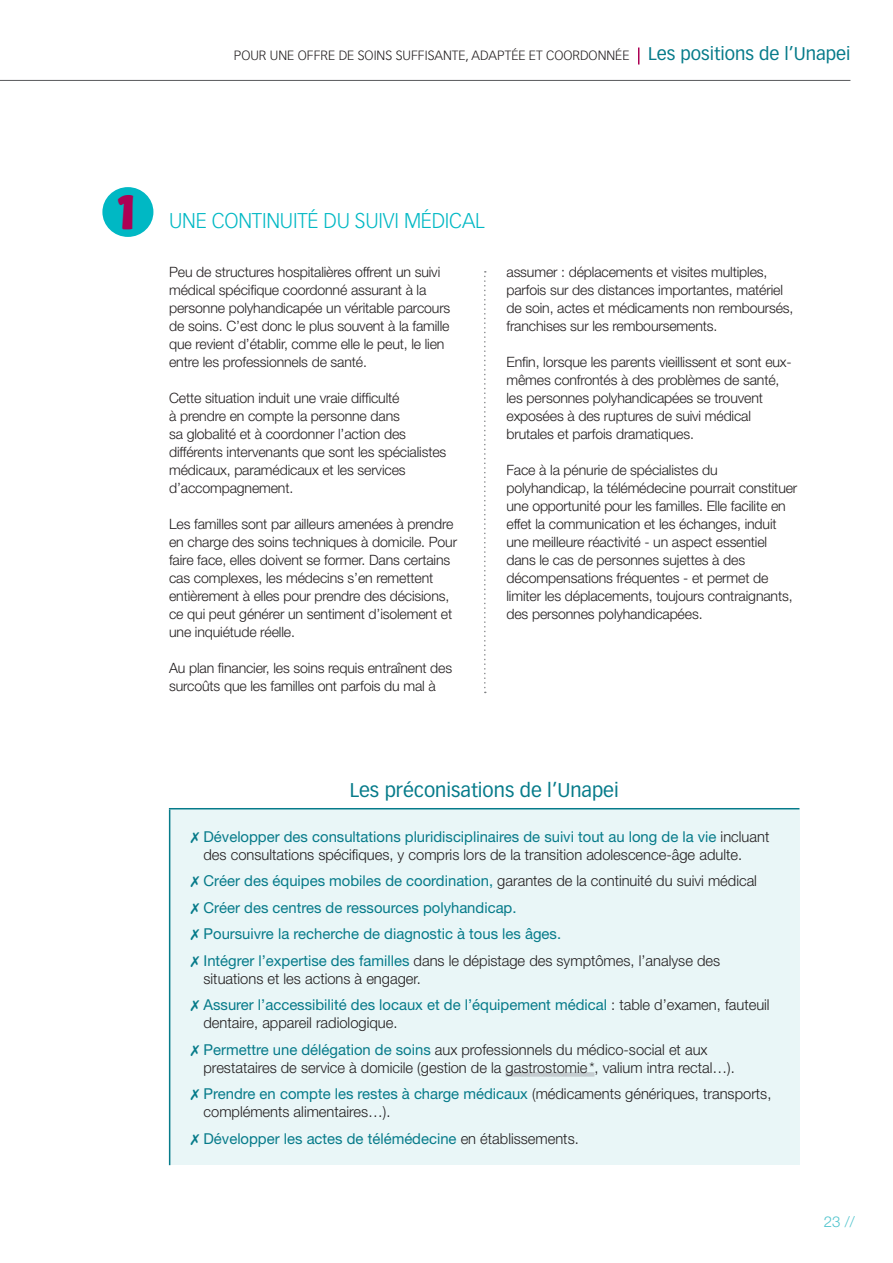
<style>
.page{position:relative;width:893px;height:1263px;background:#fff}
.page>*{position:absolute;margin:0;border:0;box-sizing:border-box;transform-origin:0 0}
.t1{font:45px "Good Girl";color:#ac0154}
.t2{font:300 21px "Vectora LH";letter-spacing:-.01em;color:#00b8c4}
.t3{font:19.5px "Vectora LH";color:#067b8a}
.t4{font:300 15px/26.5px "Helvetica Neue";color:#231f20}
.t5{font:15px/26.5px "Helvetica Neue";color:#067b8a}
.t6{font:300 15px "Helvetica Neue";color:#50c4cd}
.t7{font:300 14.25px/18px "Helvetica Neue";letter-spacing:-.01em;color:#231f20}
.t8{font:300 13.2px "Vectora LH";color:#231f20}
.s1{font-weight:400;font-size:18px;color:#067b8a}
.s2{font-weight:400;color:#067b8a}
.s3{font-weight:300;color:#231f20}
</style>
<div class="page">
<hr style="left:0;top:80px;width:850px;height:1px;background:#57585a">
<svg style="left:638px;top:48px;width:1px;height:17px"></svg>
<div style="left:170px;top:809px;width:629px;height:356px;background:#e9f6f7"></div>
<hr style="left:169px;top:808px;width:630px;height:1px;background:#067b8a">
<hr style="left:169px;top:809px;width:1px;height:356px;background:#067b8a">
<div style="left:506px;top:1072px;width:88px;height:5px;background:#c5cdd1"></div>
<svg style="left:484px;top:271px;width:2px;height:422px"></svg>
<div style="left:102px;top:187px;width:51px;height:50px;background:#00b8c4;border-radius:50%"></div>
<p class="t8" style="left:234px;top:48px;width:618px">POUR UNE OFFRE DE SOINS SUFFISANTE, ADAPTÉE ET COORDONNÉE <span class="s1">Les positions de l’Unapei</span></p>
<h1 class="t1" style="left:118px;top:192px;width:17px">1</h1>
<h2 class="t2" style="left:169px;top:208px;width:317px">UNE CONTINUITÉ DU SUIVI MÉDICAL</h2>
<p class="t7" style="left:169px;top:263px;width:283px">Peu de structures hospitalières offrent un suivi médical spécifique coordonné assurant à la personne polyhandicapée un véritable parcours de soins. C’est donc le plus souvent à la famille que revient d’établir, comme elle le peut, le lien entre les professionnels de santé.</p>
<p class="t7" style="left:169px;top:389px;width:279px">Cette situation induit une vraie difficulté<br>à prendre en compte la personne dans<br>sa globalité et à coordonner l’action des différents intervenants que sont les spécialistes médicaux, paramédicaux et les services d’accompagnement.</p>
<p class="t7" style="left:169px;top:515px;width:290px">Les familles sont par ailleurs amenées à prendre en charge des soins techniques à domicile. Pour faire face, elles doivent se former. Dans certains cas complexes, les médecins s’en remettent entièrement à elles pour prendre des décisions, ce qui peut générer un sentiment d’isolement et une inquiétude réelle.</p>
<p class="t7" style="left:169px;top:659px;width:285px">Au plan financier, les soins requis entraînent des surcoûts que les familles ont parfois du mal à</p>
<p class="t7" style="left:506px;top:263px;width:288px">assumer : déplacements et visites multiples, parfois sur des distances importantes, matériel de soin, actes et médicaments non remboursés, franchises sur les remboursements.</p>
<p class="t7" style="left:506px;top:353px;width:287px">Enfin, lorsque les parents vieillissent et sont eux&shy;mêmes confrontés à des problèmes de santé, les personnes polyhandicapées se trouvent exposées à des ruptures de suivi médical brutales et parfois dramatiques.</p>
<p class="t7" style="left:506px;top:461px;width:292px">Face à la pénurie de spécialistes du polyhandicap, la télémédecine pourrait constituer une opportunité pour les familles. Elle facilite en effet la communication et les échanges, induit une meilleure réactivité - un aspect essentiel dans le cas de personnes sujettes à des décompensations fréquentes - et permet de limiter les déplacements, toujours contraignants, des personnes polyhandicapées.</p>
<h3 class="t3" style="left:350px;top:779px;width:271px">Les préconisations de l’Unapei</h3>
<p class="t4" style="left:204px;top:827px;width:567px;line-height:18px"><span class="s2">Développer des consultations pluridisciplinaires de suivi tout au long de la vie</span> incluant des consultations spécifiques, y compris lors de la transition adolescence-âge adulte.</p>
<p class="t5" style="left:204px;top:867px;width:555px">Créer des équipes mobiles de coordination, <span class="s3">garantes de la continuité du suivi médical </span>Créer des centres de ressources polyhandicap.<br>Poursuivre la recherche de diagnostic à tous les âges.<br>Intégrer l’expertise des familles <span class="s3">dans le dépistage des symptômes, l’analyse des</span></p>
<p class="t4" style="left:204px;top:965px;width:568px">situations et les actions à engager.<br><span class="s2">Assurer l’accessibilité des locaux et de l’équipement médical</span> : table d’examen, fauteuil</p>
<p class="t4" style="left:204px;top:1009px;width:506px">dentaire, appareil radiologique.<br><span class="s2">Permettre une délégation de soins</span> aux professionnels du médico-social et aux</p>
<p class="t4" style="left:204px;top:1054px;width:569px">prestataires de service à domicile (gestion de la gastrostomie*, valium intra rectal…).<br><span class="s2">Prendre en compte les restes à charge médicaux</span> (médicaments génériques, transports,</p>
<p class="t4" style="left:204px;top:1098px;width:377px">compléments alimentaires…).<br><span class="s2">Développer les actes de télémédecine</span> en établissements.</p>
<p class="t6" style="left:824px;top:1212px;width:32px">23 //</p>
</div>
